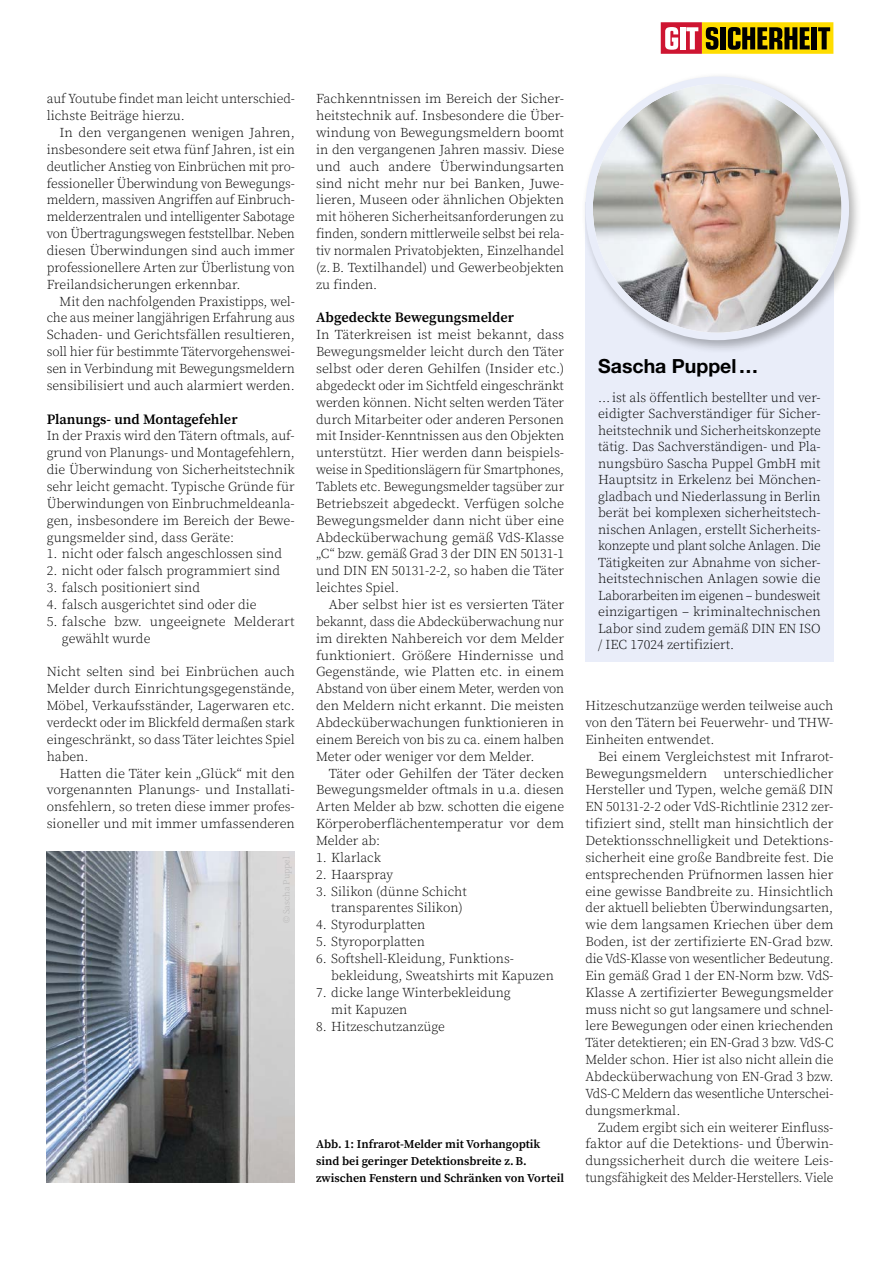
<style>
.page{position:relative;width:893px;height:1263px;background:#fff}
.page>*{position:absolute;margin:0;border:0;box-sizing:border-box;transform-origin:0 0}
.t1{font:700 19.5px "Helvetica Neue LT Std";color:#000}
.t2{font:600 14.25px "Source Serif Pro";color:#000}
.t3{font:300 13.5px/16.8px "Source Serif Pro";color:#000;text-align:justify}
.t4{font:600 12px/16.8px "Source Serif Pro";color:#000}
.t5{font:300 9px "Source Serif Pro";color:#b3b2b2}
</style>
<div class="page">
<img style="left:47px;top:851px;width:248px;height:331px">
<div style="left:585px;top:202px;width:248px;height:460px;background:#e9edf9"></div>
<div style="left:581px;top:72px;width:282px;height:282px;background:#000;opacity:.3"></div>
<div style="left:589px;top:80px;width:256px;height:256px;background:#e9edf9;border-radius:50%"></div>
<img style="left:593px;top:84px;width:248px;height:249px;border-radius:124px">
<div style="left:585px;top:77px;width:264px;height:263px;border:8px solid #e9edf9;border-radius:50%"></div>
<div style="left:702px;top:22px;width:131px;height:32px;background:#fd0"></div>
<svg style="left:706px;top:27px;width:12px;height:23px"></svg>
<div style="left:721px;top:27px;width:5px;height:22px;background:#000"></div>
<svg style="left:728px;top:27px;width:82px;height:23px"></svg>
<div style="left:812px;top:27px;width:5px;height:22px;background:#000"></div>
<svg style="left:818px;top:27px;width:12px;height:22px"></svg>
<div style="left:661px;top:22px;width:41px;height:32px;background:#ce1531"></div>
<svg style="left:665px;top:27px;width:13px;height:23px"></svg>
<div style="left:680px;top:27px;width:5px;height:22px;background:#fff"></div>
<svg style="left:686px;top:27px;width:12px;height:22px"></svg>
<p class="t3" style="left:47px;top:91px;width:250px">auf Youtube findet man leicht unterschied&shy;lichste Beiträge hierzu.</p>
<p class="t3" style="left:47px;top:125px;width:250px;text-indent:13px">In den vergangenen wenigen Jahren, insbesondere seit etwa fünf Jahren, ist ein deutlicher Anstieg von Einbrüchen mit pro&shy;fessioneller Überwindung von Bewegungs&shy;meldern, massiven Angriffen auf Einbruch&shy;melderzentralen und intelligenter Sabotage von Übertragungswegen feststellbar. Neben diesen Überwindungen sind auch immer professionellere Arten zur Überlistung von Freilandsicherungen erkennbar.</p>
<p class="t3" style="left:47px;top:293px;width:250px;text-indent:13px">Mit den nachfolgenden Praxistipps, wel&shy;che aus meiner langjährigen Erfahrung aus Schaden- und Gerichtsfällen resultieren, soll hier für bestimmte Tätervorgehenswei&shy;sen in Verbindung mit Bewegungsmeldern sensibilisiert und auch alarmiert werden.</p>
<p class="t2" style="left:47px;top:411px;width:192px">Planungs- und Montagefehler</p>
<p class="t3" style="left:47px;top:428px;width:250px">In der Praxis wird den Tätern oftmals, auf&shy;grund von Planungs- und Montagefehlern, die Überwindung von Sicherheitstechnik sehr leicht gemacht. Typische Gründe für Überwindungen von Einbruchmeldeanla&shy;gen, insbesondere im Bereich der Bewe&shy;gungsmelder sind, dass Geräte:</p>
<p class="t3" style="left:47px;top:546px;width:237px">1. nicht oder falsch angeschlossen sind</p>
<p class="t3" style="left:47px;top:563px;width:235px">2. nicht oder falsch programmiert sind</p>
<p class="t3" style="left:47px;top:580px;width:155px">3. falsch positioniert sind</p>
<p class="t3" style="left:47px;top:597px;width:211px">4. falsch ausgerichtet sind oder die</p>
<p class="t3" style="left:62px;top:613px;width:234px;text-indent:-15px">5. falsche bzw. ungeeignete Melderart gewählt wurde</p>
<p class="t3" style="left:47px;top:664px;width:250px">Nicht selten sind bei Einbrüchen auch Melder durch Einrichtungsgegenstände, Möbel, Verkaufsständer, Lagerwaren etc. verdeckt oder im Blickfeld dermaßen stark eingeschränkt, so dass Täter leichtes Spiel haben.</p>
<p class="t3" style="left:47px;top:765px;width:250px;text-indent:13px">Hatten die Täter kein „Glück“ mit den vorgenannten Planungs- und Installati&shy;onsfehlern, so treten diese immer profes&shy;sioneller und mit immer umfassenderen</p>
<p class="t5" style="left:281px;top:923px;width:68px;rotate:-90deg">© Sascha Puppel</p>
<p class="t3" style="left:316px;top:91px;width:250px">Fachkenntnissen im Bereich der Sicher&shy;heitstechnik auf. Insbesondere die Über&shy;windung von Bewegungsmeldern boomt in den vergangenen Jahren massiv. Diese und auch andere Überwindungsarten sind nicht mehr nur bei Banken, Juwe&shy;lieren, Museen oder ähnlichen Objekten mit höheren Sicherheitsanforderungen zu finden, sondern mittlerweile selbst bei rela&shy;tiv normalen Privatobjekten, Einzelhandel (z.B. Textilhandel) und Gewerbeobjekten zu finden.</p>
<p class="t2" style="left:316px;top:309px;width:200px">Abgedeckte Bewegungsmelder</p>
<p class="t3" style="left:316px;top:327px;width:250px">In Täterkreisen ist meist bekannt, dass Bewegungsmelder leicht durch den Täter selbst oder deren Gehilfen (Insider etc.) abgedeckt oder im Sichtfeld eingeschränkt werden können. Nicht selten werden Täter durch Mitarbeiter oder anderen Personen mit Insider-Kenntnissen aus den Objekten unterstützt. Hier werden dann beispiels&shy;weise in Speditionslägern für Smartphones, Tablets etc. Bewegungsmelder tagsüber zur Betriebszeit abgedeckt. Verfügen solche Bewegungsmelder dann nicht über eine Abdecküberwachung gemäß VdS-Klasse „C“ bzw. gemäß Grad 3 der DIN EN 50131-1 und DIN EN 50131-2-2, so haben die Täter leichtes Spiel.</p>
<p class="t3" style="left:316px;top:597px;width:250px;text-indent:13px">Aber selbst hier ist es versierten Täter bekannt, dass die Abdecküberwachung nur im direkten Nahbereich vor dem Melder funktioniert. Größere Hindernisse und Gegenstände, wie Platten etc. in einem Abstand von über einem Meter, werden von den Meldern nicht erkannt. Die meisten Abdecküberwachungen funktionieren in einem Bereich von bis zu ca. einem halben Meter oder weniger vor dem Melder.</p>
<p class="t3" style="left:316px;top:765px;width:250px;text-indent:13px">Täter oder Gehilfen der Täter decken Bewegungsmelder oftmals in u.a. diesen Arten Melder ab bzw. schotten die eigene Körperoberflächentemperatur vor dem Melder ab:</p>
<p class="t3" style="left:316px;top:849px;width:67px">1. Klarlack</p>
<p class="t3" style="left:316px;top:866px;width:79px">2. Haarspray</p>
<p class="t3" style="left:331px;top:883px;width:137px;text-indent:-15px">3. Silikon (dünne Schicht transparentes Silikon)</p>
<p class="t3" style="left:316px;top:917px;width:111px">4. Styrodurplatten</p>
<p class="t3" style="left:316px;top:934px;width:110px">5. Styroporplatten</p>
<p class="t3" style="left:331px;top:951px;width:224px;text-indent:-15px">6. Softshell-Kleidung, Funktions&shy;bekleidung, Sweatshirts mit Kapuzen</p>
<p class="t3" style="left:331px;top:984px;width:181px;text-indent:-15px">7. dicke lange Winterbekleidung mit Kapuzen</p>
<p class="t3" style="left:316px;top:1018px;width:130px">8. Hitzeschutzanzüge</p>
<p class="t4" style="left:316px;top:1136px;width:250px">Abb. 1: Infrarot-Melder mit Vorhangoptik sind bei geringer Detektionsbreite z. B. zwischen Fenstern und Schränken von Vorteil</p>
<h1 class="t1" style="left:598px;top:354px;width:162px">Sascha Puppel…</h1>
<p class="t3" style="left:598px;top:390px;width:224px">…ist als öffentlich bestellter und ver&shy;eidigter Sachverständiger für Sicher&shy;heitstechnik und Sicherheitskonzepte tätig. Das Sachverständigen- und Pla&shy;nungsbüro Sascha Puppel GmbH mit Hauptsitz in Erkelenz bei Mönchen&shy;gladbach und Niederlassung in Berlin berät bei komplexen sicherheitstech&shy;nischen Anlagen, erstellt Sicherheits&shy;konzepte und plant solche Anlagen. Die Tätigkeiten zur Abnahme von sicher&shy;heitstechnischen Anlagen sowie die Laborarbeiten im eigenen – bundesweit einzigartigen – kriminaltechnischen Labor sind zudem gemäß DIN EN ISO / IEC 17024 zertifiziert.</p>
<p class="t3" style="left:585px;top:698px;width:250px">Hitzeschutzanzüge werden teilweise auch von den Tätern bei Feuerwehr- und THW-Einheiten entwendet.</p>
<p class="t3" style="left:585px;top:748px;width:250px;text-indent:13px">Bei einem Vergleichstest mit Infrarot-Bewegungsmeldern unterschiedlicher Hersteller und Typen, welche gemäß DIN EN 50131-2-2 oder VdS-Richtlinie 2312 zer&shy;tifiziert sind, stellt man hinsichtlich der Detektionsschnelligkeit und Detektions&shy;sicherheit eine große Bandbreite fest. Die entsprechenden Prüfnormen lassen hier eine gewisse Bandbreite zu. Hinsichtlich der aktuell beliebten Überwindungsarten, wie dem langsamen Kriechen über dem Boden, ist der zertifizierte EN-Grad bzw. die VdS-Klasse von wesentlicher Bedeutung.<br>Ein gemäß Grad 1 der EN-Norm bzw. VdS-Klasse A zertifizierter Bewegungsmelder muss nicht so gut langsamere und schnel&shy;lere Bewegungen oder einen kriechenden Täter detektieren; ein EN-Grad 3 bzw. VdS-C Melder schon. Hier ist also nicht allein die Abdecküberwachung von EN-Grad 3 bzw.<br>VdS-C Meldern das wesentliche Unterschei&shy;dungsmerkmal.</p>
<p class="t3" style="left:585px;top:1119px;width:250px;text-indent:13px">Zudem ergibt sich ein weiterer Einfluss&shy;faktor auf die Detektions- und Überwin&shy;dungssicherheit durch die weitere Leis&shy;tungsfähigkeit des Melder-Herstellers. Viele</p>
</div>
